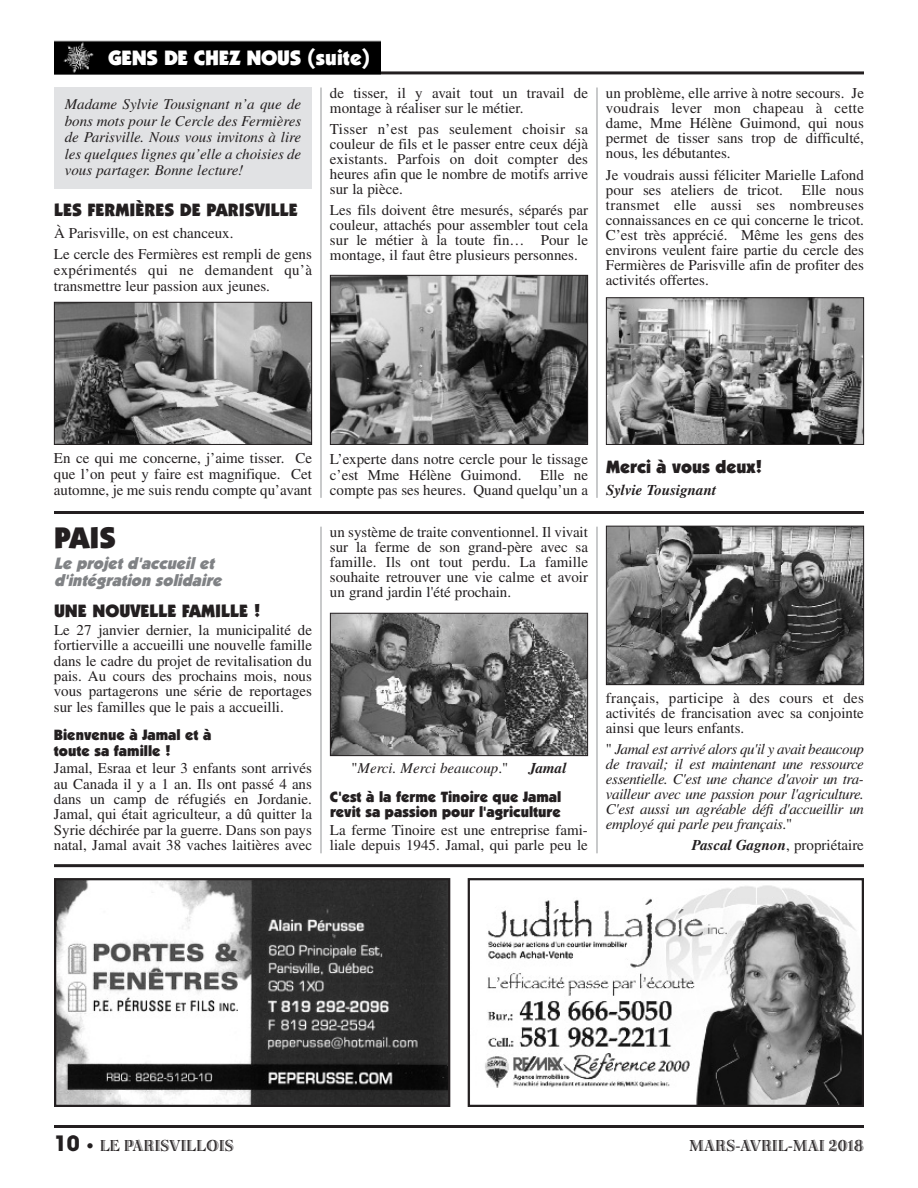
<style>
.page{position:relative;width:918px;height:1188px;background:#fff}
.page>*{position:absolute;margin:0;border:0;box-sizing:border-box;transform-origin:0 0}
.t1{font:900 30px "Itc Kabel";color:#231f20}
.t2{font:900 21px "Itc Kabel";letter-spacing:-.015em;color:#fff}
.t3{font:900 18px "Itc Kabel";color:#231f20}
.t4{font:italic 900 16.5px/16.8px "Itc Kabel";color:#808285}
.t5{font:16.5px "Bertie Plain";color:#231f20}
.t6{font:15px/15px "Times";color:#231f20;text-align:justify}
.t7{font:italic 15px/15px "Times";color:#231f20;text-align:justify}
.t8{font:900 15px/15.3px "Itc Kabel";color:#231f20}
.t9{font:italic 700 15px "Times";color:#231f20}
.s1{font-style:normal}
.s2{font-weight:700;font-style:italic}
.s3{font-family:"Avant Garde";font-weight:700;font-size:21px}
.s4{font-family:"Frutiger";font-weight:900;font-style:italic;font-size:15px}
</style>
<div class="page">
<div style="left:54px;top:87px;width:258px;height:101px;background:#e1e2e4"></div>
<hr style="left:54px;top:1125px;width:810px;height:3px;background:#231f20">
<img style="left:57px;top:881px;width:390px;height:223px">
<div style="left:54px;top:878px;width:396px;height:229px;border:2px solid #231f20"></div>
<hr style="left:54px;top:864px;width:810px;height:3px;background:#231f20">
<hr style="left:54px;top:511px;width:810px;height:3px;background:#231f20">
<img style="left:485px;top:885px;width:376px;height:219px">
<div style="left:468px;top:878px;width:396px;height:229px;border:2px solid #231f20"></div>
<hr style="left:54px;top:71px;width:810px;height:3px;background:#231f20">
<img style="left:54px;top:40px;width:326px;height:35px">
<hr style="left:321px;top:88px;width:1px;height:410px;background:#939598">
<hr style="left:597px;top:88px;width:1px;height:410px;background:#939598">
<img style="left:332px;top:615px;width:254px;height:139px">
<div style="left:330px;top:613px;width:258px;height:143px;border:1px solid #231f20"></div>
<img style="left:608px;top:299px;width:254px;height:144px">
<div style="left:606px;top:297px;width:258px;height:148px;border:1px solid #231f20"></div>
<img style="left:332px;top:277px;width:254px;height:166px">
<div style="left:330px;top:275px;width:258px;height:170px;border:1px solid #231f20"></div>
<img style="left:56px;top:304px;width:254px;height:139px">
<div style="left:54px;top:302px;width:258px;height:143px;border:1px solid #231f20"></div>
<hr style="left:321px;top:527px;width:1px;height:326px;background:#939598">
<hr style="left:597px;top:527px;width:1px;height:326px;background:#939598">
<img style="left:608px;top:528px;width:254px;height:155px">
<div style="left:606px;top:526px;width:258px;height:159px;border:1px solid #231f20"></div>
<h2 class="t2" style="left:108px;top:50px;width:264px">GENS DE CHEZ NOUS (suite)</h2>
<p class="t7" style="left:65px;top:98px;width:238px;line-height:16.4px">Madame Sylvie Tousignant n’a que de bons mots pour le Cercle des Fermières de Parisville. Nous vous invitons à lire les quelques lignes qu’elle a choisies de vous partager. Bonne lecture!</p>
<p class="t3" style="left:54px;top:203px;width:245px">LES FERMIÈRES DE PARISVILLE</p>
<p class="t6" style="left:54px;top:223px;width:260px;line-height:21.6px">À Parisville, on est chanceux.<br>Le cercle des Fermières est rempli de gens</p>
<p class="t6" style="left:54px;top:264px;width:260px;line-height:15.6px">expérimentés qui ne demandent qu’à transmettre leur passion aux jeunes.</p>
<p class="t6" style="left:330px;top:87px;width:260px">de tisser, il y avait tout un travail de montage à réaliser sur le métier.</p>
<p class="t6" style="left:330px;top:123px;width:260px">Tisser n’est pas seulement choisir sa couleur de fils et le passer entre ceux déjà existants. Parfois on doit compter des heures afin que le nombre de motifs arrive sur la pièce.</p>
<p class="t6" style="left:330px;top:204px;width:260px">Les fils doivent être mesurés, séparés par couleur, attachés pour assembler tout cela sur le métier à la toute fin… Pour le montage, il faut être plusieurs personnes.</p>
<p class="t6" style="left:606px;top:87px;width:260px">un problème, elle arrive à notre secours. Je voudrais lever mon chapeau à cette dame, Mme Hélène Guimond, qui nous permet de tisser sans trop de difficulté, nous, les débutantes.</p>
<p class="t6" style="left:606px;top:168px;width:259px">Je voudrais aussi féliciter Marielle Lafond pour ses ateliers de tricot.</p>
<p class="t6" style="left:606px;top:184px;width:260px;text-indent:196px">Elle nous transmet elle aussi ses nombreuses connaissances en ce qui concerne le tricot.<br>C’est très apprécié. Même les gens des environs veulent faire partie du cercle des Fermières de Parisville afin de profiter des activités offertes.</p>
<p class="t6" style="left:54px;top:452px;width:260px;line-height:15.6px">En ce qui me concerne, j’aime tisser. Ce que l’on peut y faire est magnifique. Cet automne, je me suis rendu compte qu’avant</p>
<h1 class="t1" style="left:54px;top:527px;width:64px">PAIS</h1>
<p class="t4" style="left:54px;top:556px;width:172px">Le projet d'accueil et d'intégration solidaire</p>
<p class="t3" style="left:54px;top:604px;width:208px">UNE NOUVELLE FAMILLE !</p>
<p class="t6" style="left:54px;top:624px;width:260px">Le 27 janvier dernier, la municipalité de fortierville a accueilli une nouvelle famille dans le cadre du projet de revitalisation du pais. Au cours des prochains mois, nous vous partagerons une série de reportages sur les familles que le pais a accueilli.</p>
<p class="t8" style="left:54px;top:729px;width:159px">Bienvenue à Jamal et à toute sa famille !</p>
<p class="t6" style="left:54px;top:762px;width:260px">Jamal, Esraa et leur 3 enfants sont arrivés au Canada il y a 1 an. Ils ont passé 4 ans dans un camp de réfugiés en Jordanie.<br>Jamal, qui était agriculteur, a dû quitter la Syrie déchirée par la guerre. Dans son pays natal, Jamal avait 38 vaches laitières avec</p>
<p class="t6" style="left:330px;top:453px;width:260px">L’experte dans notre cercle pour le tissage c’est Mme Hélène Guimond.</p>
<p class="t6" style="left:330px;top:469px;width:260px;text-align:right">Elle ne<br>compte pas ses heures. Quand quelqu’un a</p>
<p class="t6" style="left:330px;top:526px;width:260px">un système de traite conventionnel. Il vivait sur la ferme de son grand-père avec sa famille. Ils ont tout perdu. La famille souhaite retrouver une vie calme et avoir un grand jardin l'été prochain.</p>
<p class="t3" style="left:606px;top:460px;width:158px">Merci à vous deux!</p>
<p class="t9" style="left:606px;top:484px;width:112px">Sylvie Tousignant</p>
<p class="t7" style="left:351px;top:762px;width:158px"><span class="s1">"</span>Merci. Merci beaucoup<span class="s1">."</span></p>
<p class="t9" style="left:529px;top:762px;width:39px">Jamal</p>
<p class="t8" style="left:330px;top:790px;width:233px">C'est à la ferme Tinoire que Jamal revit sa passion pour l'agriculture</p>
<p class="t6" style="left:330px;top:823px;width:260px;line-height:15.5px">La ferme Tinoire est une entreprise fami&shy;liale depuis 1945. Jamal, qui parle peu le</p>
<p class="t6" style="left:606px;top:692px;width:260px">français, participe à des cours et des activités de francisation avec sa conjointe ainsi que leurs enfants.</p>
<p class="t7" style="left:606px;top:743px;width:260px"><span class="s1">"</span> Jamal est arrivé alors qu'il y avait beaucoup de travail; il est maintenant une ressource essentielle. C'est une chance d'avoir un tra&shy;vailleur avec une passion pour l'agriculture.<br>C'est aussi un agréable défi d'accueillir un employé qui parle peu français<span class="s1">."</span></p>
<p class="t6" style="left:692px;top:839px;width:174px"><span class="s2">Pascal Gagnon</span>, propriétaire</p>
<p class="t5" style="left:54px;top:1140px;width:181px"><span class="s3">10</span> <span class="s4">•</span> LE PARISVILLOIS</p>
<p class="t5" style="left:689px;top:1140px;width:176px">MARS-AVRIL-MAI 2018</p>
</div>
